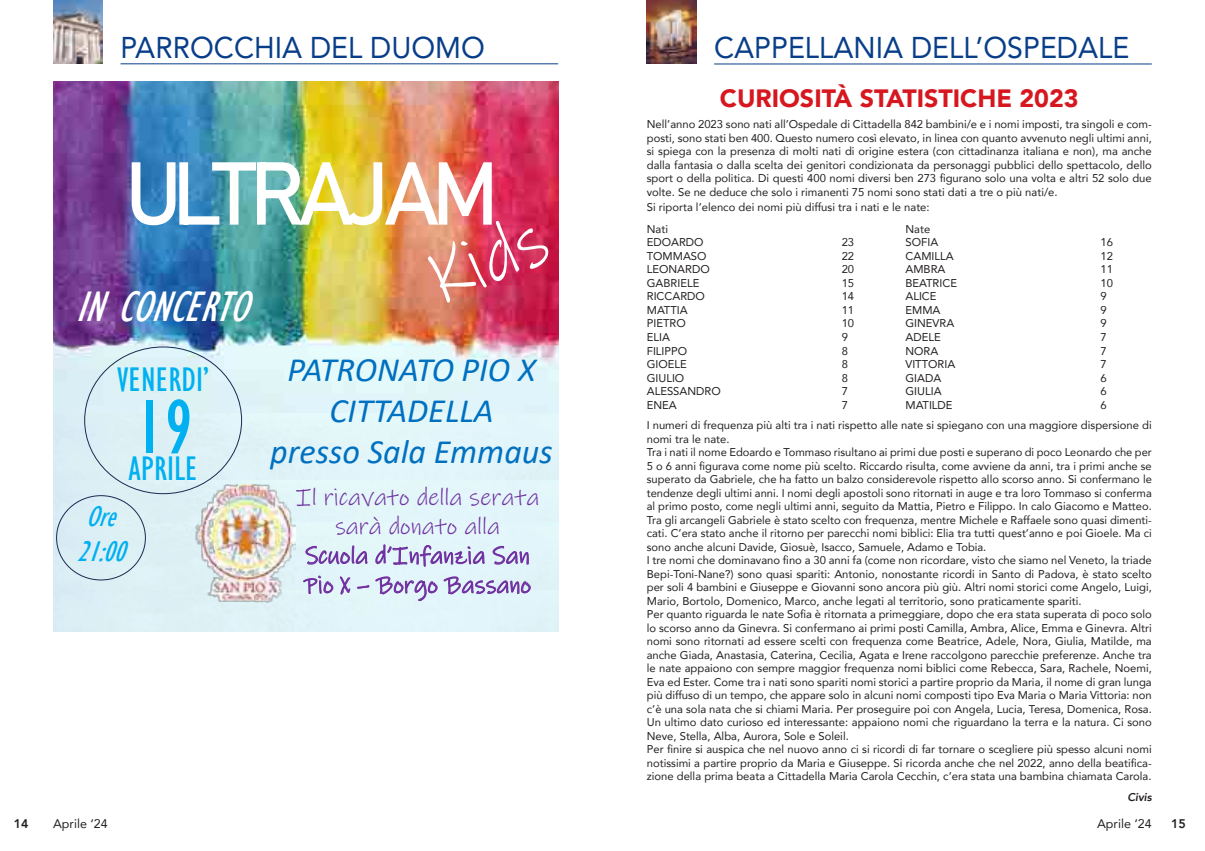
<style>
.page{position:relative;width:1205px;height:851px;background:#fff}
.page>*{position:absolute;margin:0;border:0;box-sizing:border-box;transform-origin:0 0}
.t1{font:87.75px "Bahnschrift";letter-spacing:-.1em;color:#fff}
.t2{font:condensed 78px "Gill Sans";color:#00b0f0}
.t3{font:italic condensed 43.88px "Gill Sans";color:#fff}
.t4{font:condensed 35.12px "Gill Sans";color:#00b0f0}
.t5{font:italic 34.12px/41px "Calibri";color:#0070c0;text-align:center}
.t6{font:30px "Avenir";color:#083e89;scale:.95 1}
.t7{font:italic condensed 29.25px/35.1px "Gill Sans";color:#00b0f0;text-align:center}
.t8{font:900 25px "Avenir";color:#d7171f}
.t9{font:24.38px/29.2px "Ink Free";color:#7030a0;text-align:center}
.t10{font:12.5px "Avenir";color:#231f20}
.t11{font:800 12.5px "Avenir";color:#231f20}
.t12{font:11.25px/13.5px "Avenir";color:#231f20}
.t13{font:italic 800 11.25px "Avenir";color:#231f20}
</style>
<div class="page">
<hr style="left:714px;top:64px;width:438px;height:1px;background:#083e89">
<img style="left:647px;top:0;width:49px;height:64px">
<img style="left:53px;top:81px;width:505px;height:332px">
<div style="left:53px;top:413px;width:505px;height:110px;background:#e0f4f9"></div>
<div style="left:53px;top:523px;width:505px;height:66px;background:#e1f4f9"></div>
<svg style="left:428px;top:221px;width:120px;height:81px;background:#dc6473"></svg>
<img style="left:194px;top:484px;width:101px;height:118px">
<hr style="left:120px;top:63px;width:438px;height:1px;background:#083e89">
<img style="left:53px;top:0;width:50px;height:64px">
<h3 class="t6" style="left:120px;top:24px;width:385px">PARROCCHIA DEL DUOMO</h3>
<h1 class="t1" style="left:125px;top:127px;width:376px">ULTRAJAM</h1>
<h3 class="t3" style="left:76px;top:282px;width:190px">INCONCERTO</h3>
<h3 class="t4" style="left:117px;top:360px;width:94px">VENERDI’</h3>
<h2 class="t2" style="left:136px;top:384px;width:59px">19</h2>
<h3 class="t4" style="left:129px;top:449px;width:71px">APRILE</h3>
<h3 class="t7" style="left:77px;top:499px;width:60px">Ore<br>21:00</h3>
<h3 class="t5" style="left:270px;top:348px;width:284px">PATRONATO PIO X<br>CITTADELLA<br>presso Sala Emmaus</h3>
<h3 class="t9" style="left:296px;top:482px;width:245px">Il ricavato della serata sarà donato alla<br>Scuola d’Infanzia San<br>Pio X – Borgo Bassano</h3>
<h3 class="t6" style="left:714px;top:24px;width:438px">CAPPELLANIA DELL’OSPEDALE</h3>
<h3 class="t8" style="left:720px;top:76px;width:360px">CURIOSITÀ STATISTICHE 2023</h3>
<p class="t12" style="left:647px;top:117px;width:506px;text-align:justify">Nell’anno 2023 sono nati all’Ospedale di Cittadella 842 bambini/e e i nomi imposti, tra singoli e com&shy;posti, sono stati ben 400. Questo numero così elevato, in linea con quanto avvenuto negli ultimi anni, si spiega con la presenza di molti nati di origine estera (con cittadinanza italiana e non), ma anche dalla fantasia o dalla scelta dei genitori condizionata da personaggi pubblici dello spettacolo, dello sport o della politica. Di questi 400 nomi diversi ben 273 figurano solo una volta e altri 52 solo due volte. Se ne deduce che solo i rimanenti 75 nomi sono stati dati a tre o più nati/e.</p>
<p class="t12" style="left:647px;top:195px;width:284px;line-height:22.1px">Si riporta l’elenco dei nomi più diffusi tra i nati e le nate:<br>Nati</p>
<p class="t12" style="left:905px;top:222px;width:26px">Nate</p>
<p class="t12" style="left:647px;top:235px;width:58px">EDOARDO</p>
<p class="t12" style="left:842px;top:235px;width:14px">23</p>
<p class="t12" style="left:905px;top:235px;width:34px">SOFIA</p>
<p class="t12" style="left:1100px;top:235px;width:14px">16</p>
<p class="t12" style="left:647px;top:249px;width:61px">TOMMASO</p>
<p class="t12" style="left:842px;top:249px;width:14px">22</p>
<p class="t12" style="left:905px;top:249px;width:50px">CAMILLA</p>
<p class="t12" style="left:1100px;top:249px;width:14px">12</p>
<p class="t12" style="left:647px;top:262px;width:64px">LEONARDO</p>
<p class="t12" style="left:842px;top:262px;width:14px">20</p>
<p class="t12" style="left:905px;top:262px;width:42px">AMBRA</p>
<p class="t12" style="left:1100px;top:262px;width:14px">11</p>
<p class="t12" style="left:647px;top:276px;width:54px">GABRIELE</p>
<p class="t12" style="left:842px;top:276px;width:14px">15</p>
<p class="t12" style="left:905px;top:276px;width:53px">BEATRICE</p>
<p class="t12" style="left:1100px;top:276px;width:14px">10</p>
<p class="t12" style="left:647px;top:289px;width:60px">RICCARDO</p>
<p class="t12" style="left:842px;top:289px;width:14px">14</p>
<p class="t12" style="left:905px;top:289px;width:33px">ALICE</p>
<p class="t12" style="left:1100px;top:289px;width:8px">9</p>
<p class="t12" style="left:647px;top:303px;width:42px">MATTIA</p>
<p class="t12" style="left:842px;top:303px;width:14px">11</p>
<p class="t12" style="left:905px;top:303px;width:36px">EMMA</p>
<p class="t12" style="left:1100px;top:303px;width:8px">9</p>
<p class="t12" style="left:647px;top:316px;width:40px">PIETRO</p>
<p class="t12" style="left:842px;top:316px;width:14px">10</p>
<p class="t12" style="left:905px;top:316px;width:50px">GINEVRA</p>
<p class="t12" style="left:1100px;top:316px;width:8px">9</p>
<p class="t12" style="left:647px;top:330px;width:25px">ELIA</p>
<p class="t12" style="left:842px;top:330px;width:8px">9</p>
<p class="t12" style="left:905px;top:330px;width:37px">ADELE</p>
<p class="t12" style="left:1100px;top:330px;width:8px">7</p>
<p class="t12" style="left:647px;top:343px;width:42px">FILIPPO</p>
<p class="t12" style="left:842px;top:343px;width:8px">8</p>
<p class="t12" style="left:905px;top:343px;width:34px">NORA</p>
<p class="t12" style="left:1100px;top:343px;width:8px">7</p>
<p class="t12" style="left:647px;top:357px;width:42px">GIOELE</p>
<p class="t12" style="left:842px;top:357px;width:8px">8</p>
<p class="t12" style="left:905px;top:357px;width:51px">VITTORIA</p>
<p class="t12" style="left:1100px;top:357px;width:8px">7</p>
<p class="t12" style="left:647px;top:370px;width:39px">GIULIO</p>
<p class="t12" style="left:842px;top:370px;width:8px">8</p>
<p class="t12" style="left:905px;top:370px;width:37px">GIADA</p>
<p class="t12" style="left:1100px;top:370px;width:8px">6</p>
<p class="t12" style="left:647px;top:384px;width:75px">ALESSANDRO</p>
<p class="t12" style="left:842px;top:384px;width:8px">7</p>
<p class="t12" style="left:905px;top:384px;width:38px">GIULIA</p>
<p class="t12" style="left:1100px;top:384px;width:8px">6</p>
<p class="t12" style="left:647px;top:397px;width:32px">ENEA</p>
<p class="t12" style="left:842px;top:397px;width:8px">7</p>
<p class="t12" style="left:905px;top:397px;width:49px">MATILDE</p>
<p class="t12" style="left:647px;top:394px;width:506px;line-height:20.6px;text-indent:454px">6<br>I numeri di frequenza più alti tra i nati rispetto alle nate si spiegano con una maggiore dispersione di</p>
<p class="t12" style="left:647px;top:431px;width:506px">nomi tra le nate.<br>Tra i nati il nome Edoardo e Tommaso risultano ai primi due posti e superano di poco Leonardo che per 5 o 6 anni figurava come nome più scelto. Riccardo risulta, come avviene da anni, tra i primi anche se superato da Gabriele, che ha fatto un balzo considerevole rispetto allo scorso anno. Si confermano le tendenze degli ultimi anni. I nomi degli apostoli sono ritornati in auge e tra loro Tommaso si conferma al primo posto, come negli ultimi anni, seguito da Mattia, Pietro e Filippo. In calo Giacomo e Matteo.<br>Tra gli arcangeli Gabriele è stato scelto con frequenza, mentre Michele e Raffaele sono quasi dimenti&shy;cati. C’era stato anche il ritorno per parecchi nomi biblici: Elia tra tutti quest’anno e poi Gioele. Ma ci sono anche alcuni Davide, Giosuè, Isacco, Samuele, Adamo e Tobia.<br>I tre nomi che dominavano fino a 30 anni fa (come non ricordare, visto che siamo nel Veneto, la triade Bepi-Toni-Nane?) sono quasi spariti: Antonio, nonostante ricordi in Santo di Padova, è stato scelto per soli 4 bambini e Giuseppe e Giovanni sono ancora più giù. Altri nomi storici come Angelo, Luigi, Mario, Bortolo, Domenico, Marco, anche legati al territorio, sono praticamente spariti.<br>Per quanto riguarda le nate Sofia è ritornata a primeggiare, dopo che era stata superata di poco solo lo scorso anno da Ginevra. Si confermano ai primi posti Camilla, Ambra, Alice, Emma e Ginevra. Altri nomi sono ritornati ad essere scelti con frequenza come Beatrice, Adele, Nora, Giulia, Matilde, ma anche Giada, Anastasia, Caterina, Cecilia, Agata e Irene raccolgono parecchie preferenze. Anche tra le nate appaiono con sempre maggior frequenza nomi biblici come Rebecca, Sara, Rachele, Noemi, Eva ed Ester. Come tra i nati sono spariti nomi storici a partire proprio da Maria, il nome di gran lunga più diffuso di un tempo, che appare solo in alcuni nomi composti tipo Eva Maria o Maria Vittoria: non c’è una sola nata che si chiami Maria. Per proseguire poi con Angela, Lucia, Teresa, Domenica, Rosa.<br>Un ultimo dato curioso ed interessante: appaiono nomi che riguardano la terra e la natura. Ci sono Neve, Stella, Alba, Aurora, Sole e Soleil.<br>Per finire si auspica che nel nuovo anno ci si ricordi di far tornare o scegliere più spesso alcuni nomi notissimi a partire proprio da Maria e Giuseppe. Si ricorda anche che nel 2022, anno della beatifica&shy;zione della prima beata a Cittadella Maria Carola Cecchin, c’era stata una bambina chiamata Carola.</p>
<p class="t13" style="left:1127px;top:790px;width:26px">Civis</p>
<p class="t11" style="left:14px;top:813px;width:16px">14</p>
<p class="t10" style="left:53px;top:813px;width:56px">Aprile ‘24</p>
<p class="t10" style="left:1097px;top:813px;width:56px">Aprile ‘24</p>
<p class="t11" style="left:1171px;top:813px;width:16px">15</p>
</div>
